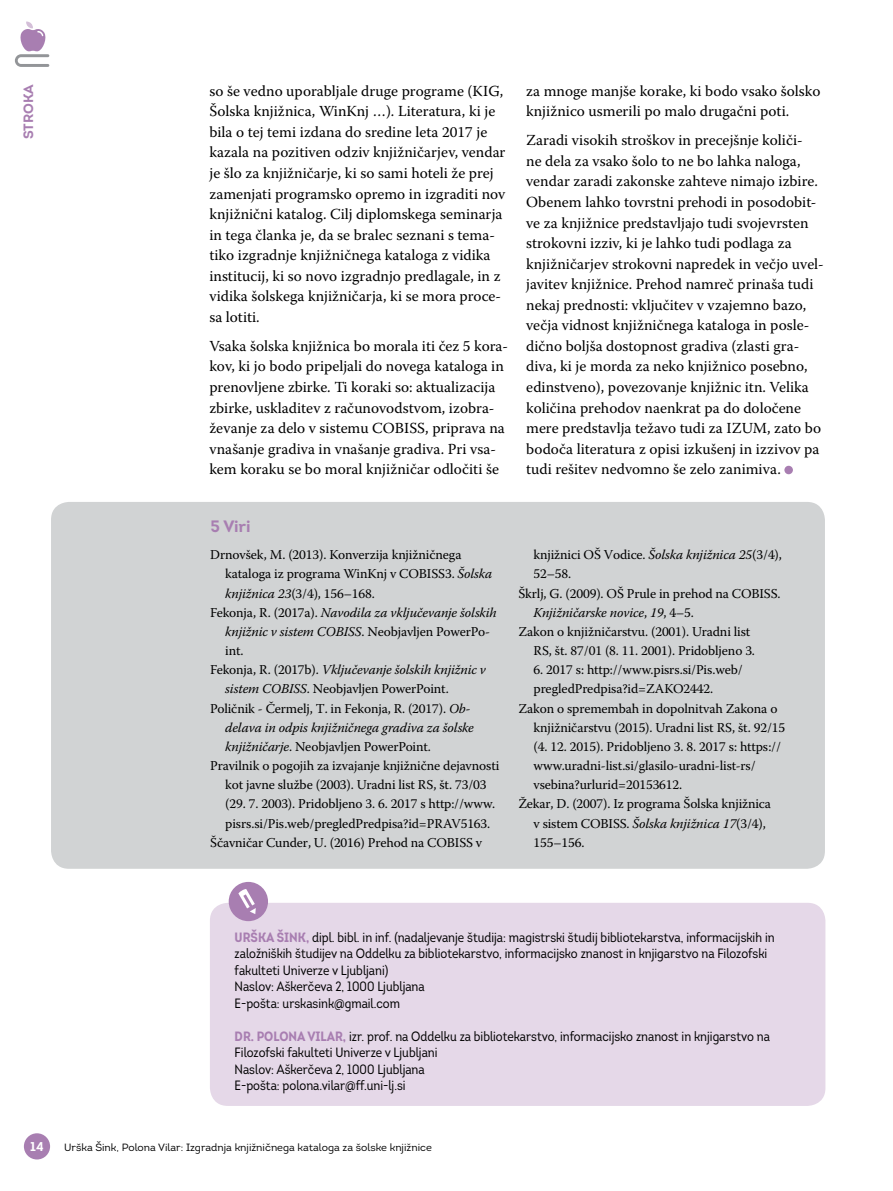
<style>
.page{position:relative;width:893px;height:1191px;background:#fff}
.page>*{position:absolute;margin:0;border:0;box-sizing:border-box;transform-origin:0 0}
.t1{font:700 16.5px "Intro";color:#a87eb1}
.t2{font:15.3px/20.5px "Warnock Pro";color:#000}
.t3{font:13.5px "Warnock Pro";letter-spacing:-.01em;color:#000}
.t4{font:13.5px/16.5px "Intro Cond";color:#000}
.t5{font:italic 13.5px "Warnock Pro";letter-spacing:-.01em;color:#000}
.t6{font:700 13.5px "Intro";color:#a87eb1}
.t7{font:700 12.75px "Intro";color:#fff}
.t8{font:10.5px "Intro";color:#000}
.s1{font-style:italic}
.s2{font-style:normal}
.s3{font-weight:700;color:#a87eb1}
</style>
<div class="page">
<div style="left:784px;top:466px;width:9px;height:8px;background:#a87eb1;border-radius:50%"></div>
<div style="left:51px;top:502px;width:774px;height:366px;background:#d1d3d4;border-radius:18px"></div>
<div style="left:210px;top:902px;width:615px;height:204px;background:#e5d8e8;border-radius:18px"></div>
<div style="left:229px;top:882px;width:39px;height:39px;background:#a87eb1;border-radius:50%"></div>
<svg style="left:238px;top:889px;width:18px;height:25px"></svg>
<div style="left:24px;top:1133px;width:26px;height:26px;background:#a87eb1;border-radius:50%"></div>
<svg style="left:15px;top:22px;width:34px;height:45px"></svg>
<p class="t6" style="left:20px;top:139px;width:57px;rotate:-90deg">STROKA</p>
<p class="t2" style="left:209px;top:80px;width:298px">so še vedno uporabljale druge programe (KIG, Šolska knjižnica, WinKnj …). Literatura, ki je bila o tej temi izdana do sredine leta 2017 je kazala na pozitiven odziv knjižničarjev, vendar je šlo za knjižničarje, ki so sami hoteli že prej zamenjati programsko opremo in izgraditi nov knjižnični katalog. Cilj diplomskega seminarja in tega članka je, da se bralec seznani s tema&shy;tiko izgradnje knjižničnega kataloga z vidika institucij, ki so novo izgradnjo predlagale, in z vidika šolskega knjižničarja, ki se mora proce&shy;sa lotiti.</p>
<p class="t2" style="left:209px;top:335px;width:300px">Vsaka šolska knjižnica bo morala iti čez 5 kora&shy;kov, ki jo bodo pripeljali do novega kataloga in prenovljene zbirke. Ti koraki so: aktualizacija zbirke, uskladitev z računovodstvom, izobra&shy;ževanje za delo v sistemu COBISS, priprava na vnašanje gradiva in vnašanje gradiva. Pri vsa&shy;kem koraku se bo moral knjižničar odločiti še</p>
<p class="t2" style="left:526px;top:80px;width:296px">za mnoge manjše korake, ki bodo vsako šolsko knjižnico usmerili po malo drugačni poti.</p>
<p class="t2" style="left:526px;top:130px;width:299px">Zaradi visokih stroškov in precejšnje količi-<br>ne dela za vsako šolo to ne bo lahka naloga, vendar zaradi zakonske zahteve nimajo izbire.<br>Obenem lahko tovrstni prehodi in posodobit&shy;ve za knjižnice predstavljajo tudi svojevrsten strokovni izziv, ki je lahko tudi podlaga za knjižničarjev strokovni napredek in večjo uvel&shy;javitev knjižnice. Prehod namreč prinaša tudi nekaj prednosti: vključitev v vzajemno bazo, večja vidnost knjižničnega kataloga in posle&shy;dično boljša dostopnost gradiva (zlasti gra&shy;diva, ki je morda za neko knjižnico posebno, edinstveno), povezovanje knjižnic itn. Velika količina prehodov naenkrat pa do določene mere predstavlja težavo tudi za IZUM, zato bo bodoča literatura z opisi izkušenj in izzivov pa tudi rešitev nedvomno še zelo zanimiva.</p>
<p class="t1" style="left:211px;top:515px;width:41px">5 Viri</p>
<p class="t3" style="left:210px;top:547px;width:253px">Drnovšek, M. (2013). Konverzija knjižničnega</p>
<p class="t3" style="left:225px;top:566px;width:269px">kataloga iz programa WinKnj v COBISS3. <span class="s1">Šolska</span></p>
<p class="t3" style="left:225px;top:585px;width:151px"><span class="s1">knjižnica 23</span>(3/4), 156–168.</p>
<p class="t5" style="left:210px;top:604px;width:288px"><span class="s2">Fekonja, R. (2017a).</span> Navodila za vključevanje šolskih</p>
<p class="t5" style="left:225px;top:623px;width:266px">knjižnic v sistem COBISS<span class="s2">. Neobjavljen PowerPo-</span></p>
<p class="t3" style="left:225px;top:642px;width:20px">int.</p>
<p class="t5" style="left:210px;top:661px;width:277px"><span class="s2">Fekonja, R. (2017b).</span> Vključevanje šolskih knjižnic v</p>
<p class="t3" style="left:225px;top:681px;width:225px"><span class="s1">sistem COBISS</span>. Neobjavljen PowerPoint.</p>
<p class="t3" style="left:210px;top:700px;width:262px">Poličnik - Čermelj, T. in Fekonja, R. (2017). <span class="s1">Ob-</span></p>
<p class="t5" style="left:225px;top:719px;width:250px">delava in odpis knjižničnega gradiva za šolske</p>
<p class="t3" style="left:225px;top:738px;width:207px"><span class="s1">knjižničarje</span>. Neobjavljen PowerPoint.</p>
<p class="t3" style="left:210px;top:757px;width:291px">Pravilnik o pogojih za izvajanje knjižnične dejavnosti</p>
<p class="t3" style="left:225px;top:776px;width:263px">kot javne službe (2003). Uradni list RS, št. 73/03</p>
<p class="t3" style="left:225px;top:796px;width:271px">(29. 7. 2003). Pridobljeno 3. 6. 2017 s http://www.</p>
<p class="t3" style="left:225px;top:815px;width:267px">pisrs.si/Pis.web/pregledPredpisa?id=PRAV5163.</p>
<p class="t3" style="left:210px;top:834px;width:273px">Ščavničar Cunder, U. (2016) Prehod na COBISS v</p>
<p class="t3" style="left:533px;top:547px;width:250px">knjižnici OŠ Vodice. <span class="s1">Šolska knjižnica 25</span>(3/4),</p>
<p class="t3" style="left:533px;top:566px;width:39px">52–58.</p>
<p class="t3" style="left:518px;top:585px;width:264px">Škrlj, G. (2009). OŠ Prule in prehod na COBISS.</p>
<p class="t5" style="left:533px;top:604px;width:162px">Knjižničarske novice<span class="s2">,</span> 19<span class="s2">, 4–5.</span></p>
<p class="t3" style="left:518px;top:623px;width:233px">Zakon o knjižničarstvu. (2001). Uradni list</p>
<p class="t3" style="left:533px;top:642px;width:223px">RS, št. 87/01 (8. 11. 2001). Pridobljeno 3.</p>
<p class="t3" style="left:533px;top:662px;width:211px">6. 2017 s: http://www.pisrs.si/Pis.web/</p>
<p class="t3" style="left:533px;top:681px;width:181px">pregledPredpisa?id=ZAKO2442.</p>
<p class="t3" style="left:518px;top:700px;width:260px">Zakon o spremembah in dopolnitvah Zakona o</p>
<p class="t3" style="left:533px;top:719px;width:253px">knjižničarstvu (2015). Uradni list RS, št. 92/15</p>
<p class="t3" style="left:533px;top:738px;width:249px">(4. 12. 2015). Pridobljeno 3. 8. 2017 s: https://</p>
<p class="t3" style="left:533px;top:757px;width:224px">www.uradni-list.si/glasilo-uradni-list-rs/</p>
<p class="t3" style="left:533px;top:776px;width:150px">vsebina?urlurid=20153612.</p>
<p class="t3" style="left:518px;top:796px;width:254px">Žekar, D. (2007). Iz programa Šolska knjižnica</p>
<p class="t3" style="left:533px;top:815px;width:234px">v sistem COBISS. <span class="s1">Šolska knjižnica 17</span>(3/4),</p>
<p class="t3" style="left:533px;top:834px;width:52px">155–156.</p>
<p class="t7" style="left:30px;top:1137px;width:15px">14</p>
<p class="t4" style="left:235px;top:928px;width:541px"><span class="s3">URŠKA ŠINK,</span> dipl. bibl. in inf. (nadaljevanje študija: magistrski študij bibliotekarstva, informacijskih in založniških študijev na Oddelku za bibliotekarstvo, informacijsko znanost in knjigarstvo na Filozofski fakulteti Univerze v Ljubljani)<br>Naslov: Aškerčeva 2, 1000 Ljubljana<br>E-pošta: urskasink@gmail.com</p>
<p class="t4" style="left:235px;top:1027px;width:537px"><span class="s3">DR. POLONA VILAR,</span> izr. prof. na Oddelku za bibliotekarstvo, informacijsko znanost in knjigarstvo na Filozofski fakulteti Univerze v Ljubljani<br>Naslov: Aškerčeva 2, 1000 Ljubljana<br>E-pošta: polona.vilar@ff.uni-lj.si</p>
<p class="t8" style="left:64px;top:1140px;width:369px">Urška Šink, Polona Vilar: Izgradnja knjižničnega kataloga za šolske knjižnice</p>
</div>
